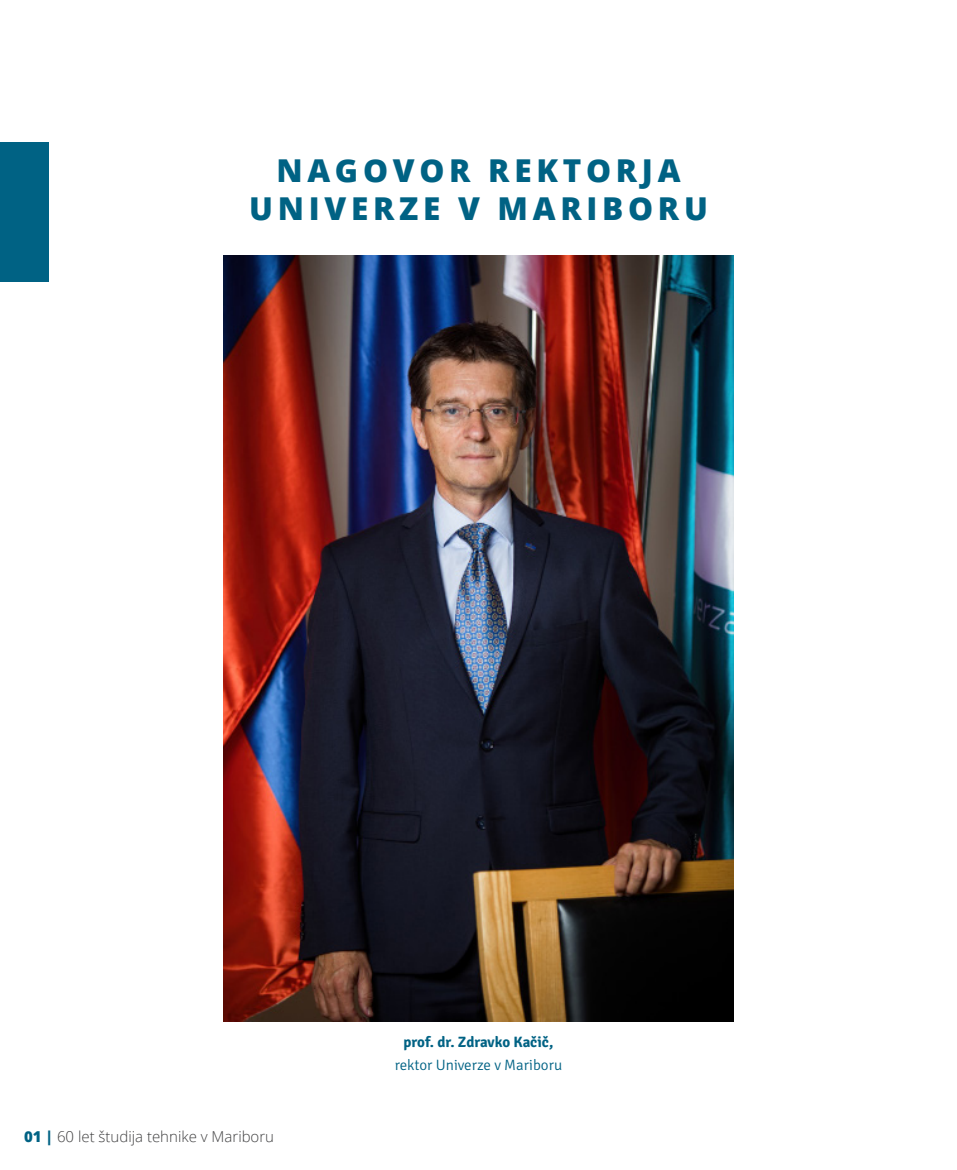
<style>
.page{position:relative;width:957px;height:1170px;background:#fff}
.page>*{position:absolute;margin:0;border:0;box-sizing:border-box;transform-origin:0 0}
.t1{font:800 31.5px "Open Sans";letter-spacing:.15em;color:#006284}
.t2{font:300 15px "Open Sans";color:#404041}
.t3{font:300 15px "Signika";color:#006284}
.t4{font:700 15px "Signika";color:#006284}
.s1{font-weight:800;color:#006284}
</style>
<div class="page">
<div style="left:0;top:142px;width:49px;height:139px;background:#006284"></div>
<img style="left:223px;top:255px;width:510px;height:765px">
<p class="t1" style="left:276px;top:146px;width:406px">NAGOVOR REKTORJA</p>
<p class="t1" style="left:249px;top:184px;width:460px">UNIVERZE V MARIBORU</p>
<p class="t2" style="left:24px;top:1126px;width:252px"><span class="s1">01 |</span> 60 let študija tehnike v Mariboru</p>
<p class="t4" style="left:403px;top:1031px;width:151px">prof. dr. Zdravko Kačič,</p>
<p class="t3" style="left:395px;top:1056px;width:169px">rektor Univerze v Mariboru</p>
</div>
